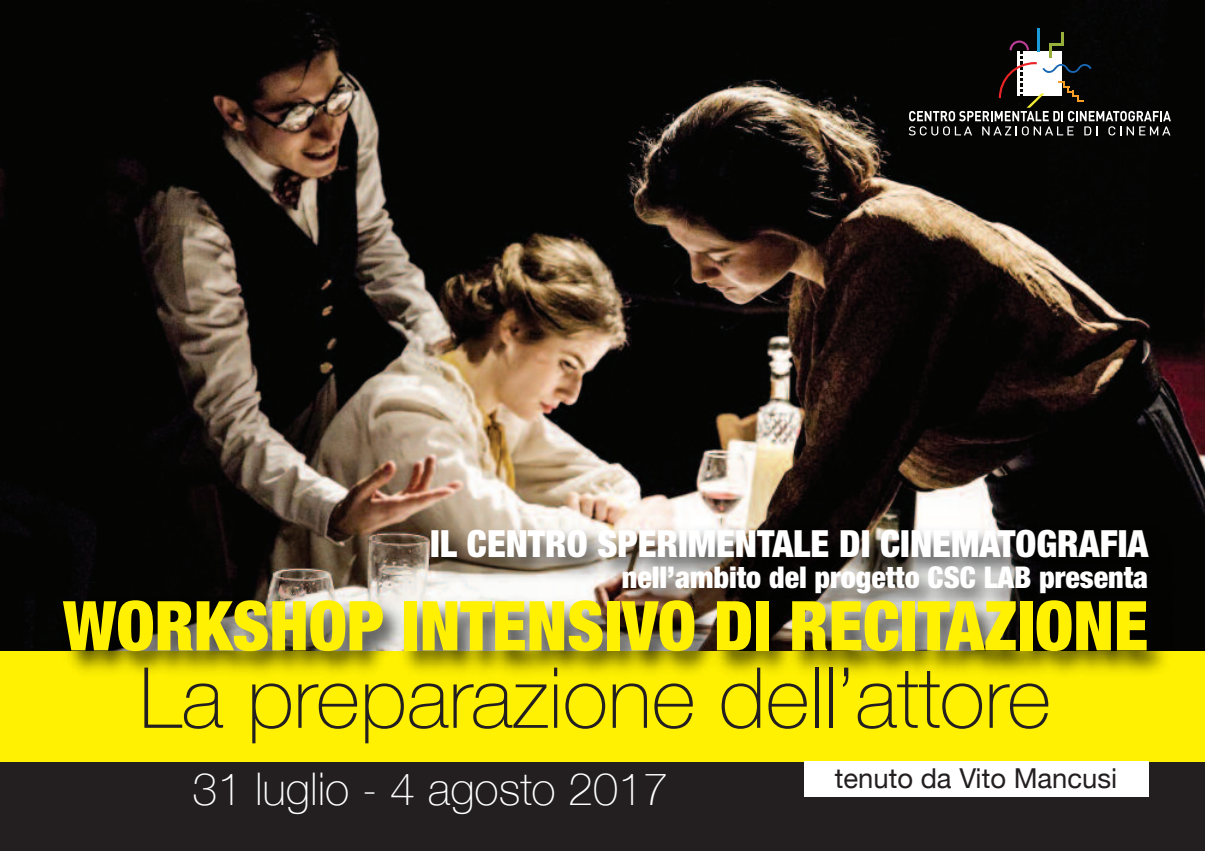
<style>
.page{position:relative;width:1205px;height:851px;background:#fff}
.page>*{position:absolute;margin:0;border:0;box-sizing:border-box;transform-origin:0 0}
.t1{font:100 84.25px "Helvetica Neue";color:#231f20}
.t2{font:900 condensed 68.75px "Helvetica Neue";color:#fff101}
.t3{font:100 45px "Helvetica Neue";color:#fff}
.t4{font:900 condensed 37.5px "Helvetica Neue";color:#fff}
.t5{font:900 condensed 30px "Helvetica Neue";color:#fff}
.t6{font:27.5px "Helvetica Neue";color:#231f20}
</style>
<div class="page">
<div style="left:0;top:760px;width:1205px;height:90px;background:#231f20"></div>
<img style="left:0;top:0;width:1205px;height:502px">
<div style="left:0;top:651px;width:1205px;height:110px;background:#fff101"></div>
<img style="left:0;top:502px;width:1205px;height:172px">
<div style="left:804px;top:761px;width:344px;height:36px;background:#fff"></div>
<hr style="left:1037px;top:28px;width:3px;height:23px;background:#1a9cd8">
<svg style="left:908px;top:32px;width:263px;height:103px;background:#292927"></svg>
<p class="t4" style="left:430px;top:512px;width:720px">IL CENTRO SPERIMENTALE DI CINEMATOGRAFIA</p>
<p class="t5" style="left:622px;top:552px;width:528px">nell’ambito del progetto CSC LAB presenta</p>
<h2 class="t2" style="left:63px;top:569px;width:1087px">WORKSHOP INTENSIVO DI RECITAZIONE</h2>
<h1 class="t1" style="left:139px;top:646px;width:913px">La preparazione dell’attore</h1>
<p class="t6" style="left:835px;top:761px;width:284px">tenuto da Vito Mancusi</p>
<p class="t3" style="left:192px;top:761px;width:477px">31 luglio - 4 agosto 2017</p>
</div>
